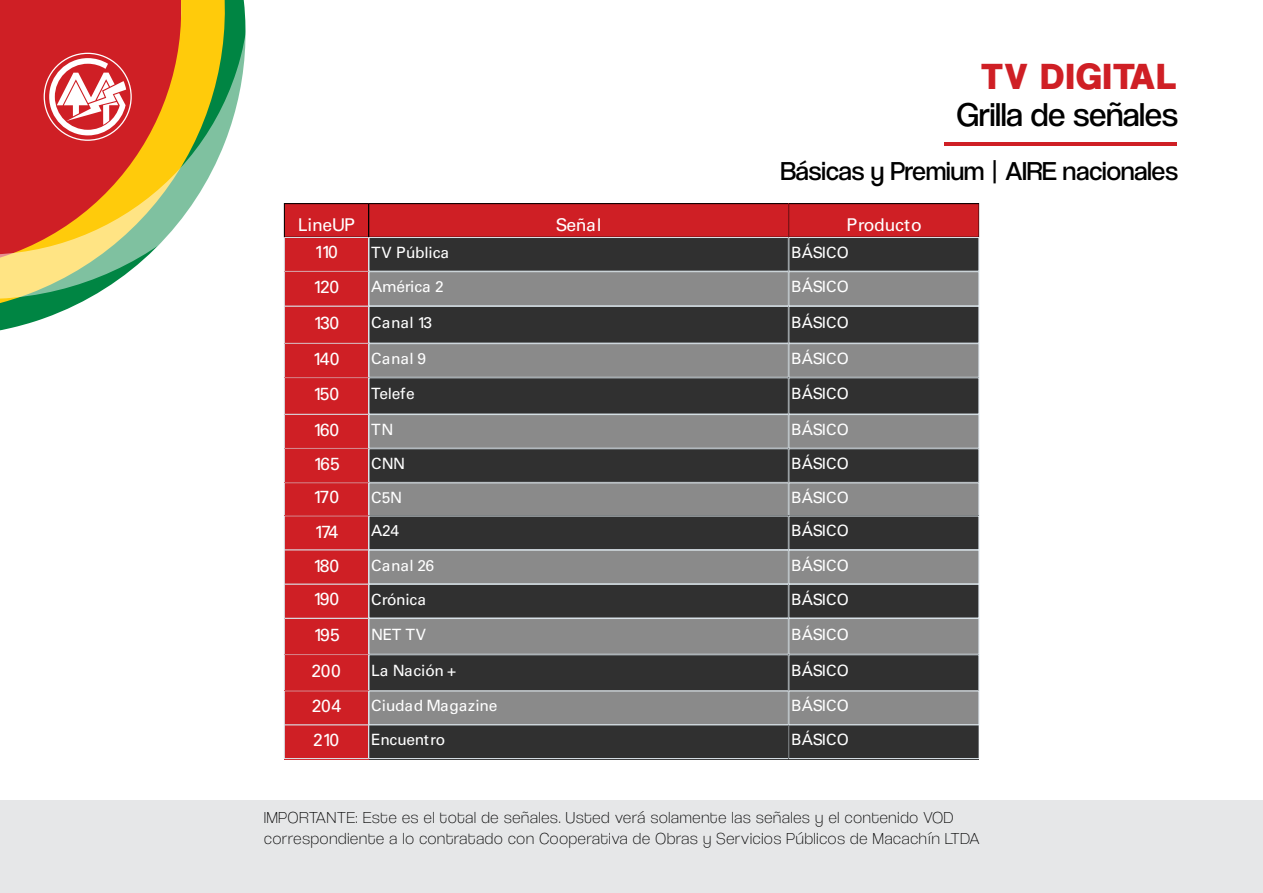
<style>
.page{position:relative;width:1263px;height:893px;background:#fff}
.page>*{position:absolute;margin:0;border:0;box-sizing:border-box;transform-origin:0 0}
.t1{font:37.95px "Coolvetica Hv";letter-spacing:.05em;color:#cf1f25}
.t2{font:34.05px "Coolvetica Bk";color:#000}
.t3{font:27px "Coolvetica Bk";color:#000}
.t4{font:17.55px "Univers LT Std";letter-spacing:-.025em;color:#fff}
.t5{font:16.5px/21px "Coolvetica El";letter-spacing:.05em;color:#000}
.t6{font:15.6px "Univers LT Std";letter-spacing:-.01em;color:#fff}
</style>
<div class="page">
<hr style="left:1042px;top:142px;width:134px;height:4px;background:#cf1f25">
<hr style="left:944px;top:142px;width:98px;height:4px;background:#cf1f25">
<svg style="left:284px;top:203px;width:695px;height:556px;background:#725556"></svg>
<svg style="left:0;top:0;width:246px;height:331px"></svg>
<svg style="left:49px;top:58px;width:77px;height:77px"></svg>
<div style="left:0;top:800px;width:1263px;height:93px;background:#e6e7e8"></div>
<h1 class="t1" style="left:981px;top:54px;width:196px">TV DIGITAL</h1>
<h2 class="t2" style="left:957px;top:95px;width:223px">Grilla de señales</h2>
<h3 class="t3" style="left:781px;top:155px;width:399px">Básicas y Premium | AIRE nacionales</h3>
<p class="t4" style="left:298px;top:214px;width:59px">LineUP</p>
<p class="t4" style="left:556px;top:214px;width:47px">Señal</p>
<p class="t4" style="left:846px;top:214px;width:77px">Producto</p>
<p class="t4" style="left:315px;top:242px;width:25px">110</p>
<p class="t6" style="left:371px;top:243px;width:79px">TV Pública</p>
<p class="t6" style="left:791px;top:243px;width:59px">BÁSICO</p>
<p class="t4" style="left:313px;top:277px;width:27px">120</p>
<p class="t6" style="left:371px;top:277px;width:74px">América 2</p>
<p class="t6" style="left:791px;top:277px;width:59px">BÁSICO</p>
<p class="t4" style="left:313px;top:313px;width:27px">130</p>
<p class="t6" style="left:371px;top:314px;width:62px">Canal 13</p>
<p class="t6" style="left:791px;top:314px;width:59px">BÁSICO</p>
<p class="t4" style="left:313px;top:348px;width:28px">140</p>
<p class="t6" style="left:371px;top:349px;width:56px">Canal 9</p>
<p class="t6" style="left:791px;top:349px;width:59px">BÁSICO</p>
<p class="t4" style="left:313px;top:384px;width:28px">150</p>
<p class="t6" style="left:371px;top:384px;width:45px">Telefe</p>
<p class="t6" style="left:791px;top:384px;width:59px">BÁSICO</p>
<p class="t4" style="left:313px;top:419px;width:28px">160</p>
<p class="t6" style="left:371px;top:420px;width:24px">TN</p>
<p class="t6" style="left:791px;top:420px;width:59px">BÁSICO</p>
<p class="t4" style="left:313px;top:453px;width:28px">165</p>
<p class="t6" style="left:371px;top:454px;width:36px">CNN</p>
<p class="t6" style="left:791px;top:454px;width:59px">BÁSICO</p>
<p class="t4" style="left:313px;top:487px;width:28px">170</p>
<p class="t6" style="left:371px;top:488px;width:33px">C5N</p>
<p class="t6" style="left:791px;top:488px;width:59px">BÁSICO</p>
<p class="t4" style="left:315px;top:521px;width:25px">174</p>
<p class="t6" style="left:371px;top:522px;width:29px">A24</p>
<p class="t6" style="left:791px;top:522px;width:59px">BÁSICO</p>
<p class="t4" style="left:313px;top:555px;width:28px">180</p>
<p class="t6" style="left:371px;top:556px;width:64px">Canal 26</p>
<p class="t6" style="left:791px;top:556px;width:59px">BÁSICO</p>
<p class="t4" style="left:313px;top:589px;width:28px">190</p>
<p class="t6" style="left:371px;top:590px;width:56px">Crónica</p>
<p class="t6" style="left:791px;top:590px;width:59px">BÁSICO</p>
<p class="t4" style="left:313px;top:624px;width:28px">195</p>
<p class="t6" style="left:371px;top:625px;width:56px">NET TV</p>
<p class="t6" style="left:791px;top:625px;width:59px">BÁSICO</p>
<p class="t4" style="left:311px;top:661px;width:31px">200</p>
<p class="t6" style="left:371px;top:661px;width:86px">La Nación +</p>
<p class="t6" style="left:791px;top:661px;width:59px">BÁSICO</p>
<p class="t4" style="left:312px;top:695px;width:31px">204</p>
<p class="t6" style="left:371px;top:697px;width:128px">Ciudad Magazine</p>
<p class="t6" style="left:791px;top:697px;width:59px">BÁSICO</p>
<p class="t4" style="left:313px;top:729px;width:27px">210</p>
<p class="t6" style="left:371px;top:730px;width:75px">Encuentro</p>
<p class="t6" style="left:791px;top:730px;width:59px">BÁSICO</p>
<p class="t5" style="left:264px;top:807px;width:717px">IMPORTANTE: Este es el total de señales. Usted verá solamente las señales y el contenido VOD correspondiente a lo contratado con Cooperativa de Obras y Servicios Públicos de Macachín LTDA</p>
</div>
